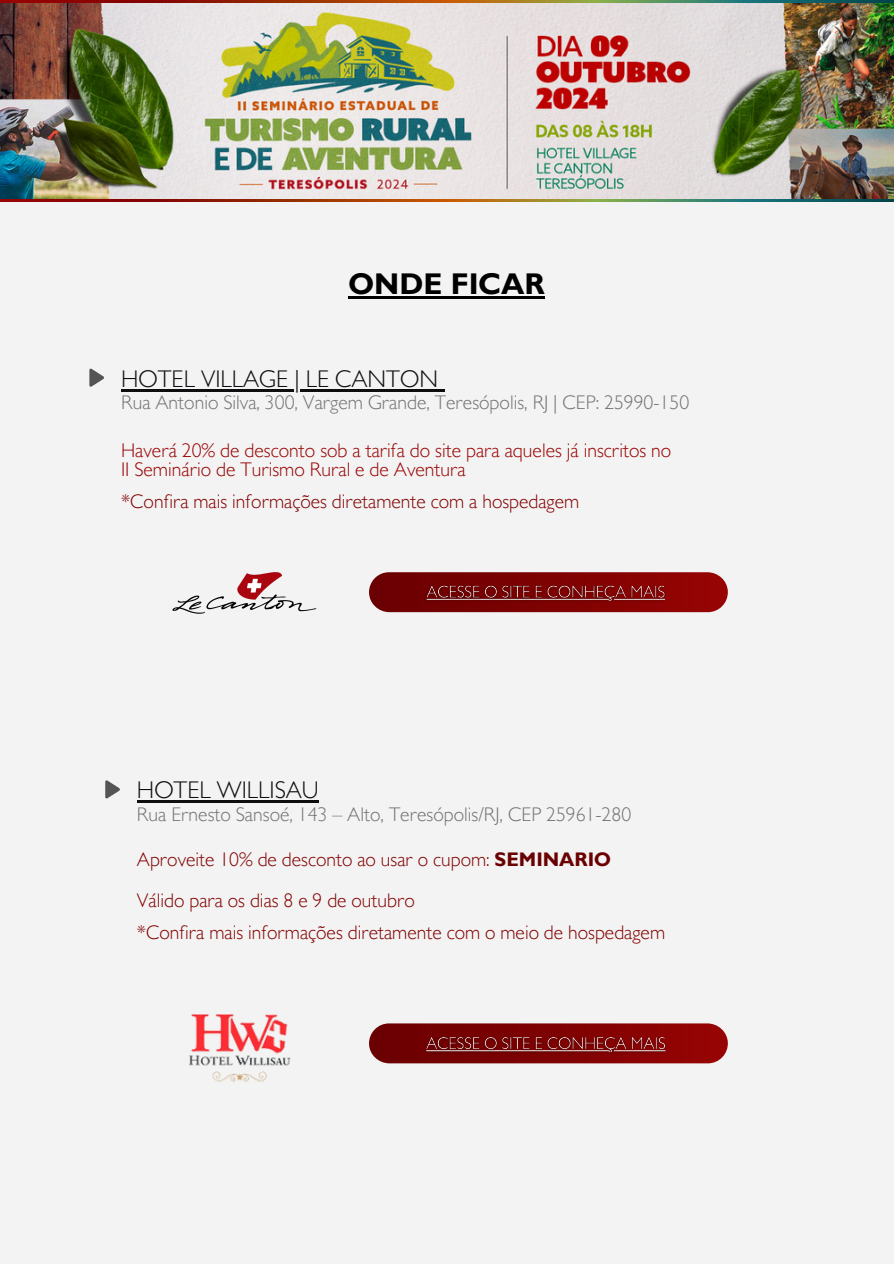
<style>
.page{position:relative;width:894px;height:1264px;background:#fff}
.page>*{position:absolute;margin:0;border:0;box-sizing:border-box;transform-origin:0 0}
.t1{font:700 30px "Gill Sans MT Std";color:#000}
.t2{font:300 24.15px "Gill Sans MT Std";color:#0e0e10}
.t3{font:300 19.65px "Gill Sans MT Std";color:#830202}
.t4{font:300 19.65px "Gill Sans MT Std";color:#737373}
.t5{font:300 19.65px/19.2px "Gill Sans MT Std";color:#990404}
.s1{font-weight:700;color:#6a0002}
</style>
<div class="page">
<div style="left:0;top:0;width:893px;height:1263px;background:#f3f3f3"></div>
<img style="left:0;top:2px;width:893px;height:197px">
<hr style="left:298px;top:0;width:149px;height:2px;background:#fff">
<hr style="left:148px;top:0;width:150px;height:2px;background:#fff">
<hr style="left:0;top:0;width:150px;height:2px;background:#fff">
<hr style="left:446px;top:0;width:149px;height:2px;background:#fff">
<hr style="left:595px;top:0;width:149px;height:2px;background:#fff">
<hr style="left:743px;top:0;width:150px;height:2px;background:#fff">
<hr style="left:298px;top:199px;width:149px;height:2px;background:#fff">
<hr style="left:148px;top:199px;width:150px;height:2px;background:#fff">
<hr style="left:0;top:199px;width:150px;height:2px;background:#fff">
<hr style="left:446px;top:199px;width:149px;height:2px;background:#fff">
<hr style="left:595px;top:199px;width:149px;height:2px;background:#fff">
<hr style="left:743px;top:199px;width:150px;height:2px;background:#fff">
<svg style="left:89px;top:368px;width:15px;height:18px"></svg>
<img style="left:172px;top:572px;width:145px;height:42px">
<svg style="left:369px;top:572px;width:358px;height:40px;background:#850e0e"></svg>
<svg style="left:105px;top:780px;width:15px;height:18px"></svg>
<svg style="left:369px;top:1023px;width:358px;height:40px;background:#861011"></svg>
<img style="left:189px;top:1014px;width:102px;height:68px">
<hr style="left:348px;top:296px;width:197px;height:3px;background:#000">
<hr style="left:121px;top:389px;width:317px;height:2px;background:#0e0e10">
<svg style="left:438px;top:389px;width:6px;height:2px"></svg>
<img style="left:421px;top:581px;width:248px;height:26px">
<hr style="left:137px;top:800px;width:182px;height:3px;background:#0e0e10">
<img style="left:421px;top:1031px;width:250px;height:27px">
<p class="t1" style="left:348px;top:274px;width:198px">ONDE FICAR</p>
<p class="t2" style="left:121px;top:370px;width:318px">HOTEL VILLAGE | LE CANTON</p>
<p class="t4" style="left:121px;top:395px;width:569px">Rua Antonio Silva, 300, Vargem Grande, Teresópolis, RJ | CEP: 25990-150</p>
<p class="t5" style="left:121px;top:443px;width:551px">Haverá 20% de desconto sob a tarifa do site para aqueles já inscritos no<br>II Seminário de Turismo Rural e de Aventura</p>
<h3 class="t3" style="left:121px;top:495px;width:459px">*Confira mais informações diretamente com a hospedagem</h3>
<h1 class="t2" style="left:137px;top:782px;width:183px">HOTEL WILLISAU</h1>
<p class="t4" style="left:137px;top:807px;width:495px">Rua Ernesto Sansoé, 143 – Alto, Teresópolis/RJ, CEP 25961-280</p>
<h3 class="t3" style="left:137px;top:852px;width:475px">Aproveite 10% de desconto ao usar o cupom: <span class="s1">SEMINARIO</span></h3>
<h3 class="t3" style="left:137px;top:893px;width:279px">Válido para os dias 8 e 9 de outubro</h3>
<h2 class="t3" style="left:137px;top:925px;width:529px">*Confira mais informações diretamente com o meio de hospedagem</h2>
</div>
